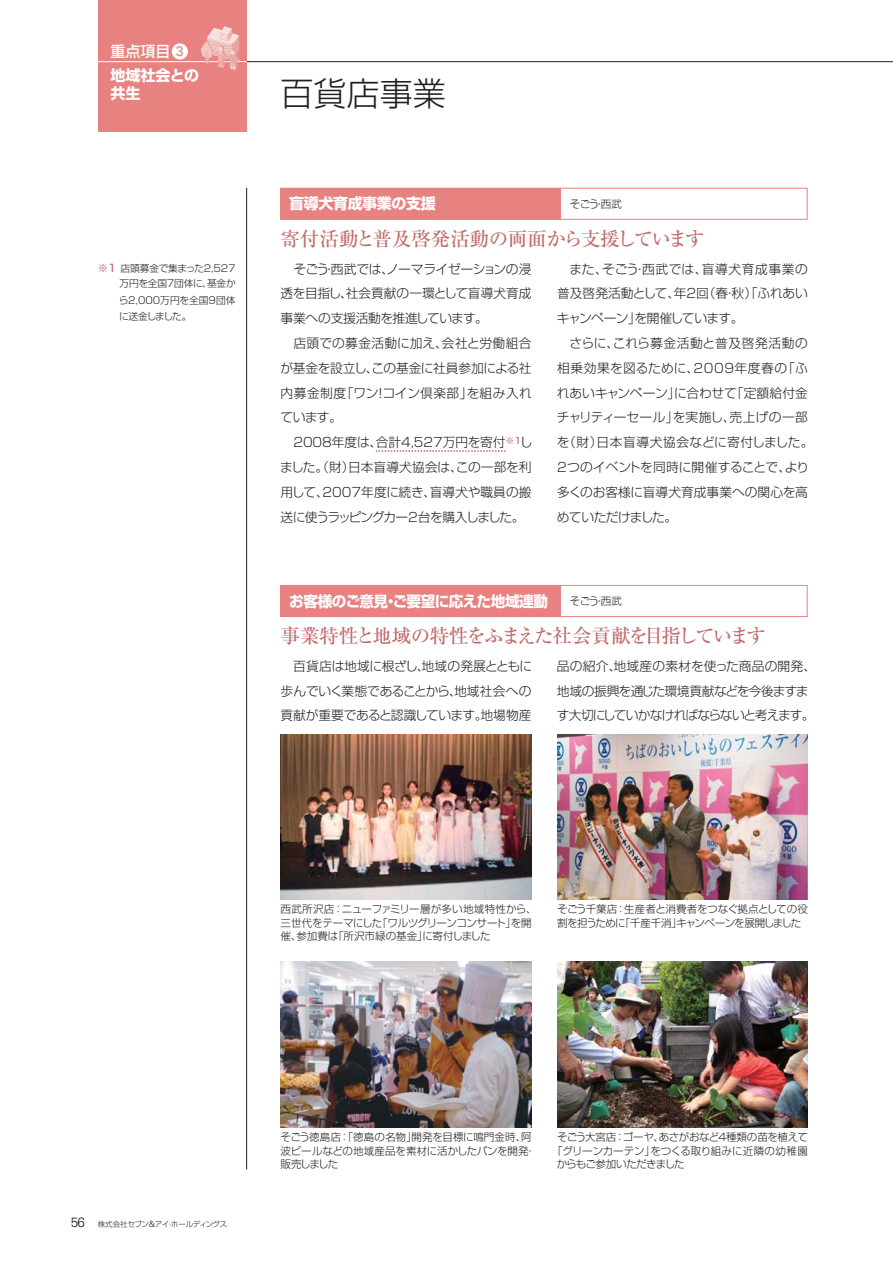
<style>
.page{position:relative;width:893px;height:1263px;background:#fff}
.page>*{position:absolute;margin:0;border:0;box-sizing:border-box;transform-origin:0 0}
.t1{font:33px "Shin Go Pro Light 90 pv RKSJ H";color:#231f20}
.t2{font:19.5px "Ryumin Pro Medium 90 pv RKSJ H";letter-spacing:-.095em;color:#c06c6b}
.t3{font:19.5px "Ryumin Pro Medium 90 pv RKSJ H";letter-spacing:-.02em;color:#c06c6b}
.t4{font:15px "Shin Go Pro Bold 90 pv RKSJ H";letter-spacing:-.025em;color:#fff}
.t5{font:15px/18px "Shin Go Pro Bold 90 pv RKSJ H";color:#fff}
.t6{font:15px "Shin Go Pro Medium 90 pv RKSJ H";color:#fff}
.t7{font:12.75px/24.9px "Shin Go Pro Light 90 pv RKSJ H";letter-spacing:-.02em;color:#231f20;text-align:justify}
.t8{font:12.75px/24.9px "Shin Go Pro Light 90 pv RKSJ H";color:#231f20}
.t9{font:12.75px/24.9px "Shin Go Pro Light 90 pv RKSJ H";letter-spacing:-.055em;color:#231f20}
.t10{font:10.5px/13.5px "Shin Go Pro Light 90 pv RKSJ H";letter-spacing:-.025em;color:#231f20}
.t11{font:10.5px/13.5px "Shin Go Pro Light 90 pv RKSJ H";letter-spacing:-.05em;color:#231f20}
.t12{font:10.5px "Shin Go Pro Light 90 pv RKSJ H";letter-spacing:.005em;color:#231f20}
.t13{font:10.5px "Shin Go Pro Light 90 pv RKSJ H";letter-spacing:-.07em;color:#231f20}
.t14{font:9.75px/16.2px "Shin Go Pro Light 90 pv RKSJ H";letter-spacing:-.015em;color:#231f20;text-align:justify}
.t15{font:7.5px "Shin Go Pro Light 90 pv RKSJ H";letter-spacing:-.04em;color:#231f20}
.s1{font-family:"Univers LT Std";font-size:13.95px;color:#e88280}
.s2{font-family:"Shin Go Pro Medium 90 pv RKSJ H";font-size:10.5px;color:#c06c6b}
.s3{font-family:"Univers LT Std";font-weight:300;font-size:13.5px}
.s4{font-family:"Univers LT Std";font-weight:300;font-size:8.7px}
</style>
<div class="page">
<svg style="left:376px;top:450px;width:130px;height:2px"></svg>
<div style="left:281px;top:188px;width:280px;height:31px;background:#e88280"></div>
<div style="left:281px;top:188px;width:526px;height:32px;border:1px solid #e88280"></div>
<div style="left:281px;top:585px;width:280px;height:32px;background:#e88280"></div>
<div style="left:281px;top:585px;width:526px;height:32px;border:1px solid #e88280"></div>
<img style="left:281px;top:734px;width:250px;height:166px">
<img style="left:281px;top:962px;width:250px;height:166px">
<img style="left:557px;top:734px;width:251px;height:166px">
<img style="left:557px;top:962px;width:251px;height:166px">
<hr style="left:247px;top:61px;width:646px;height:1px;background:#231f20">
<div style="left:98px;top:0;width:149px;height:132px;background:#e88280"></div>
<hr style="left:85px;top:61px;width:162px;height:1px;background:#fff">
<div style="left:172px;top:43px;width:16px;height:17px;background:#fff;border-radius:50%"></div>
<svg style="left:201px;top:26px;width:39px;height:44px"></svg>
<hr style="left:246px;top:188px;width:1px;height:981px;background:#231f20">
<p class="t6" style="left:111px;top:45px;width:75px">重点項目 <span class="s1">3</span></p>
<p class="t5" style="left:111px;top:69px;width:90px">地域社会との共生</p>
<h1 class="t1" style="left:281px;top:81px;width:166px">百貨店事業</h1>
<p class="t14" style="left:119px;top:261px;width:119px;text-indent:-21px"><span class="s2">※1</span> 店頭募金で集まった2,527万円を全国7団体に、基金から2,000万円を全国9団体に送金しました。</p>
<p class="t4" style="left:289px;top:198px;width:148px">盲導犬育成事業の支援</p>
<p class="t10" style="left:570px;top:198px;width:54px">そごう・西武</p>
<h2 class="t3" style="left:281px;top:231px;width:425px">寄付活動と普及啓発活動の両面から支援しています</h2>
<p class="t7" style="left:281px;top:258px;width:252px;text-indent:13px">そごう・西武では、ノーマライゼーションの浸透を目指し、社会貢献の一環として盲導犬育成事業への支援活動を推進しています。</p>
<p class="t7" style="left:280px;top:332px;width:253px;text-indent:13px">店頭での募金活動に加え、会社と労働組合が基金を設立し、この基金に社員参加による社内募金制度「ワン！コイン倶楽部」を組み入れています。</p>
<p class="t7" style="left:280px;top:432px;width:254px;text-indent:13px">2008年度は、合計4,527万円を寄付<sup>※1</sup>しました。（財）日本盲導犬協会は、この一部を利用して、2007年度に続き、盲導犬や職員の搬送に使うラッピングカー2台を購入しました。</p>
<p class="t7" style="left:557px;top:258px;width:252px;text-indent:12px">また、そごう・西武では、盲導犬育成事業の普及啓発活動として、年2回（春・秋）「ふれあいキャンペーン」を開催しています。</p>
<p class="t8" style="left:557px;top:332px;width:258px;text-indent:13px">さらに、これら募金活動と普及啓発活動の相乗効果を図るために、2009年度春の「ふれあいキャンペーン」に合わせて「定額給付金チャリティーセール」を実施し、売上げの一部を（財）日本盲導犬協会などに寄付しました。<br>2つのイベントを同時に開催することで、より多くのお客様に盲導犬育成事業への関心を高めていただけました。</p>
<p class="t4" style="left:289px;top:595px;width:260px">お客様のご意見・ご要望に応えた地域連動</p>
<p class="t10" style="left:570px;top:596px;width:54px">そごう・西武</p>
<h2 class="t2" style="left:281px;top:628px;width:487px">事業特性と地域の特性をふまえた社会貢献を目指しています</h2>
<p class="t7" style="left:281px;top:655px;width:253px;text-indent:13px">百貨店は地域に根ざし、地域の発展とともに歩んでいく業態であることから、地域社会への貢献が重要であると認識しています。地場物産</p>
<p class="t9" style="left:557px;top:655px;width:261px">品の紹介、地域産の素材を使った商品の開発、地域の振興を通じた環境貢献などを今後ますます大切にしていかなければならないと考えます。</p>
<p class="t10" style="left:281px;top:904px;width:258px">西武所沢店：ニューファミリー層が多い地域特性から、三世代をテーマにした｢ワルツグリーンコンサート｣を開催、参加費は「所沢市緑の基金」に寄付しました</p>
<p class="t11" style="left:557px;top:904px;width:252px">そごう千葉店：生産者と消費者をつなぐ拠点としての役割を担うために｢千産千消｣キャンペーンを展開しました</p>
<p class="t15" style="left:71px;top:1221px;width:158px"><span class="s3">56</span> 株式会社セブン<span class="s4">&amp;</span>アイ・ホールディングス</p>
<p class="t10" style="left:281px;top:1132px;width:256px">そごう徳島店：｢徳島の名物｣開発を目標に鳴門金時、阿波ビールなどの地域産品を素材に活かしたパンを開発・販売しました</p>
<p class="t10" style="left:557px;top:1132px;width:253px">そごう大宮店：ゴーヤ、あさがおなど４種類の苗を植えて</p>
<p class="t12" style="left:552px;top:1147px;width:257px">「グリーンカーテン」をつくる取り組みに近隣の幼稚園</p>
<p class="t13" style="left:557px;top:1160px;width:129px">からもご参加いただきました</p>
</div>
